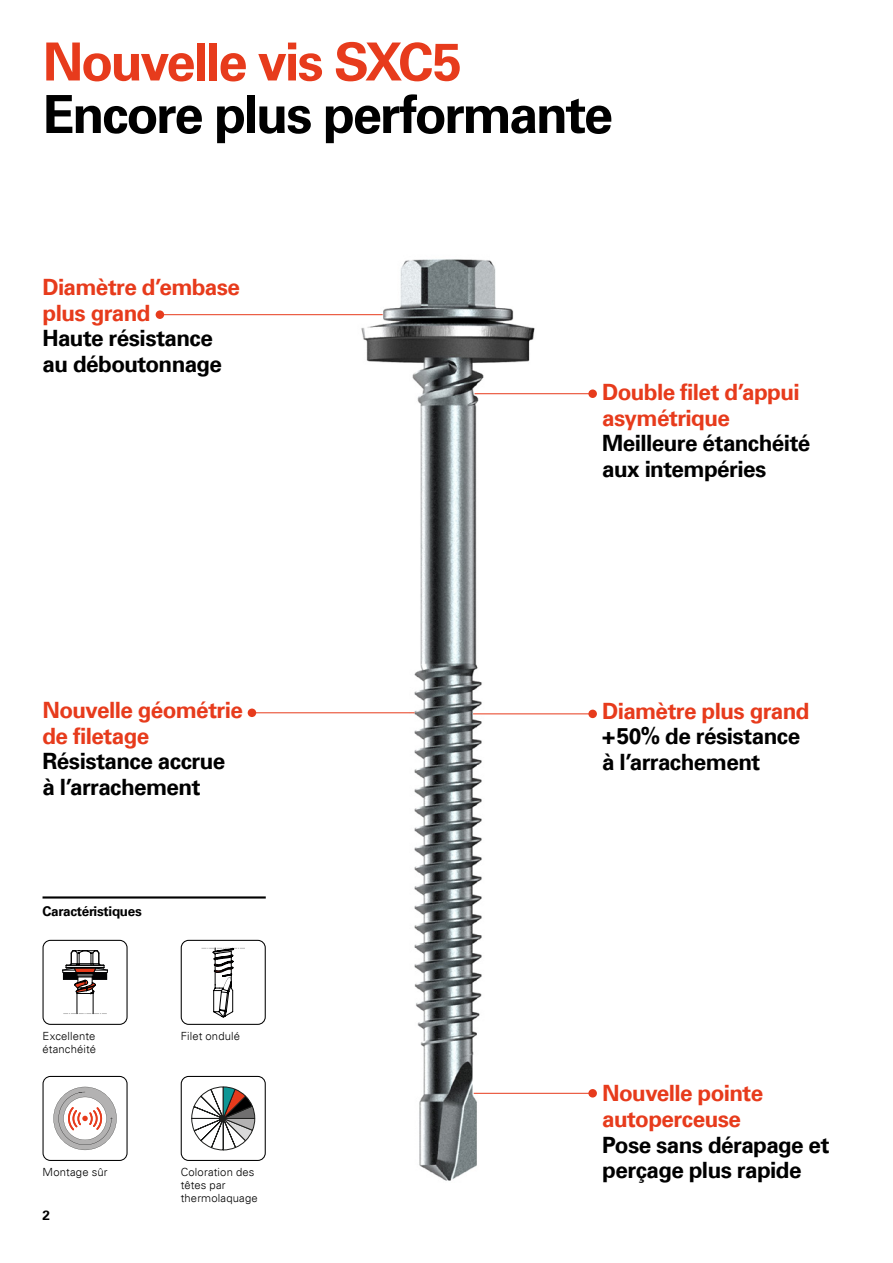
<style>
.page{position:relative;width:893px;height:1263px;background:#fff}
.page>*{position:absolute;margin:0;border:0;box-sizing:border-box;transform-origin:0 0}
.t1{font:700 52.5px "Univers";letter-spacing:-.045em;color:#000}
.t2{font:700 52.5px "Univers";letter-spacing:-.045em;color:#e73b1c}
.t3{font:700 22.5px/25.5px "Univers";letter-spacing:-.025em;color:#000}
.t4{font:700 22.5px/25.5px "Univers";letter-spacing:-.025em;color:#e73b1c}
.t5{font:700 13.5px "Univers";letter-spacing:-.02em;color:#000}
.t6{font:300 11.25px/12.8px "Univers";letter-spacing:.015em;color:#000}
</style>
<div class="page">
<img style="left:355px;top:259px;width:185px;height:922px">
<hr style="left:43px;top:896px;width:223px;height:2px;background:#000">
<svg style="left:201px;top:948px;width:44px;height:69px"></svg>
<div style="left:181px;top:940px;width:85px;height:85px;border:1px solid #000;border-radius:7px"></div>
<svg style="left:43px;top:1076px;width:85px;height:85px"></svg>
<svg style="left:191px;top:1087px;width:64px;height:63px"></svg>
<div style="left:181px;top:1076px;width:85px;height:85px;border:1px solid #000;border-radius:7px"></div>
<div style="left:156px;top:310px;width:8px;height:9px;background:#e73b1c;border-radius:50%"></div>
<hr style="left:160px;top:314px;width:223px;height:1px;background:#e73b1c">
<div style="left:588px;top:389px;width:9px;height:9px;background:#e73b1c;border-radius:50%"></div>
<hr style="left:475px;top:393px;width:118px;height:1px;background:#e73b1c">
<div style="left:588px;top:710px;width:9px;height:8px;background:#e73b1c;border-radius:50%"></div>
<hr style="left:473px;top:714px;width:118px;height:1px;background:#e73b1c">
<div style="left:588px;top:1089px;width:9px;height:8px;background:#e73b1c;border-radius:50%"></div>
<hr style="left:474px;top:1093px;width:118px;height:1px;background:#e73b1c">
<div style="left:248px;top:708px;width:8px;height:9px;background:#e73b1c;border-radius:50%"></div>
<hr style="left:253px;top:712px;width:162px;height:1px;background:#e73b1c">
<div style="left:43px;top:940px;width:85px;height:85px;border:1px solid #000;border-radius:7px"></div>
<svg style="left:62px;top:950px;width:46px;height:65px"></svg>
<h1 class="t2" style="left:43px;top:31px;width:421px">Nouvelle vis SXC5</h1>
<h1 class="t1" style="left:43px;top:84px;width:572px">Encore plus performante</h1>
<p class="t4" style="left:43px;top:274px;width:199px">Diamètre d’embase plus grand</p>
<p class="t3" style="left:43px;top:326px;width:181px">Haute résistance au déboutonnage</p>
<p class="t4" style="left:43px;top:698px;width:202px">Nouvelle géométrie de filetage</p>
<p class="t3" style="left:43px;top:749px;width:184px">Résistance accrue à l’arrachement</p>
<p class="t5" style="left:43px;top:903px;width:101px">Caractéristiques</p>
<p class="t6" style="left:43px;top:1030px;width:55px">Excellente étanchéité</p>
<p class="t6" style="left:181px;top:1030px;width:61px">Filet ondulé</p>
<p class="t6" style="left:43px;top:1166px;width:67px">Montage sûr</p>
<p class="t6" style="left:181px;top:1166px;width:79px">Coloration des têtes par thermolaquage</p>
<p class="t5" style="left:43px;top:1208px;width:9px">2</p>
<p class="t4" style="left:602px;top:380px;width:199px">Double filet d’appui asymétrique</p>
<p class="t3" style="left:602px;top:431px;width:210px">Meilleure étanchéité aux intempéries</p>
<p class="t4" style="left:602px;top:698px;width:209px">Diamètre plus grand</p>
<p class="t3" style="left:602px;top:724px;width:199px">+50% de résistance à l’arrachement</p>
<p class="t4" style="left:602px;top:1081px;width:162px">Nouvelle pointe autoperceuse</p>
<p class="t3" style="left:602px;top:1132px;width:229px">Pose sans dérapage et perçage plus rapide</p>
</div>
